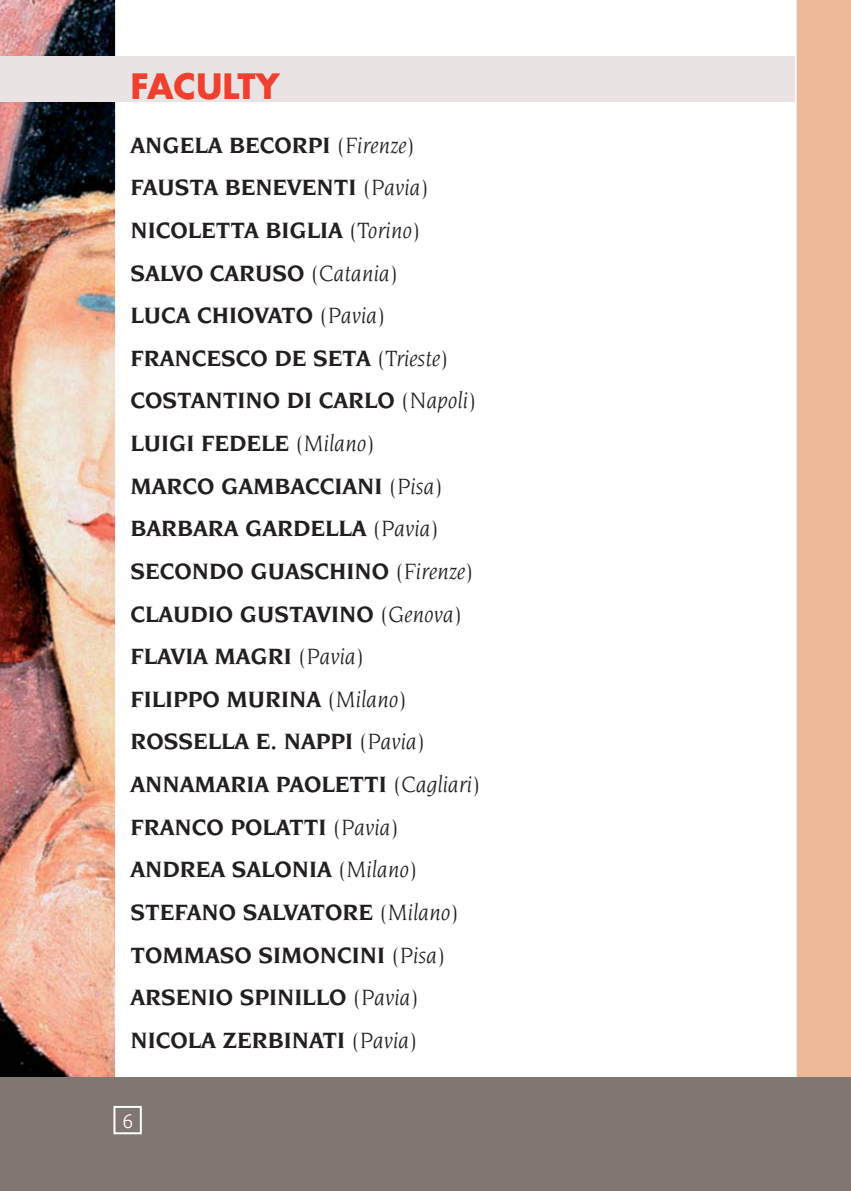
<style>
.page{position:relative;width:851px;height:1191px;background:#fff}
.page>*{position:absolute;margin:0;border:0;box-sizing:border-box;transform-origin:0 0}
.t1{font:700 34px "Futura";color:#ef402f}
.t2{font:700 24px/42.6px "Novarese";color:#231f20}
.t3{font:300 20px "Ubuntu";color:#fff}
.s1{font-weight:400;font-style:italic}
</style>
<div class="page">
<img style="left:0;top:0;width:850px;height:1077px">
<div style="left:0;top:1077px;width:850px;height:114px;background:#807672"></div>
<div style="left:0;top:57px;width:794px;height:45px;background:#e9e4e3"></div>
<div style="left:113px;top:1106px;width:29px;height:28px;border:2px solid #fff"></div>
<h1 class="t1" style="left:130px;top:71px;width:151px">FACULTY</h1>
<p class="t2" style="left:130px;top:125px;width:351px">ANGELA BECORPI <span class="s1">(Firenze)<br></span>FAUSTA BENEVENTI <span class="s1">(Pavia)<br></span>NICOLETTA BIGLIA <span class="s1">(Torino)<br></span>SALVO CARUSO <span class="s1">(Catania)<br></span>LUCA CHIOVATO <span class="s1">(Pavia)<br></span>FRANCESCO DE SETA <span class="s1">(Trieste)<br></span>COSTANTINO DI CARLO <span class="s1">(Napoli)<br></span>LUIGI FEDELE <span class="s1">(Milano)<br></span>MARCO GAMBACCIANI <span class="s1">(Pisa)<br></span>BARBARA GARDELLA <span class="s1">(Pavia)<br></span>SECONDO GUASCHINO <span class="s1">(Firenze)<br></span>CLAUDIO GUSTAVINO <span class="s1">(Genova)<br></span>FLAVIA MAGRI <span class="s1">(Pavia)<br></span>FILIPPO MURINA <span class="s1">(Milano)<br></span>ROSSELLA E. NAPPI <span class="s1">(Pavia)<br></span>ANNAMARIA PAOLETTI <span class="s1">(Cagliari)<br></span>FRANCO POLATTI <span class="s1">(Pavia)<br></span>ANDREA SALONIA <span class="s1">(Milano)<br></span>STEFANO SALVATORE <span class="s1">(Milano)<br></span>TOMMASO SIMONCINI <span class="s1">(Pisa)<br></span>ARSENIO SPINILLO <span class="s1">(Pavia)<br></span>NICOLA ZERBINATI <span class="s1">(Pavia)</span></p>
<p class="t3" style="left:122px;top:1109px;width:13px">6</p>
</div>
